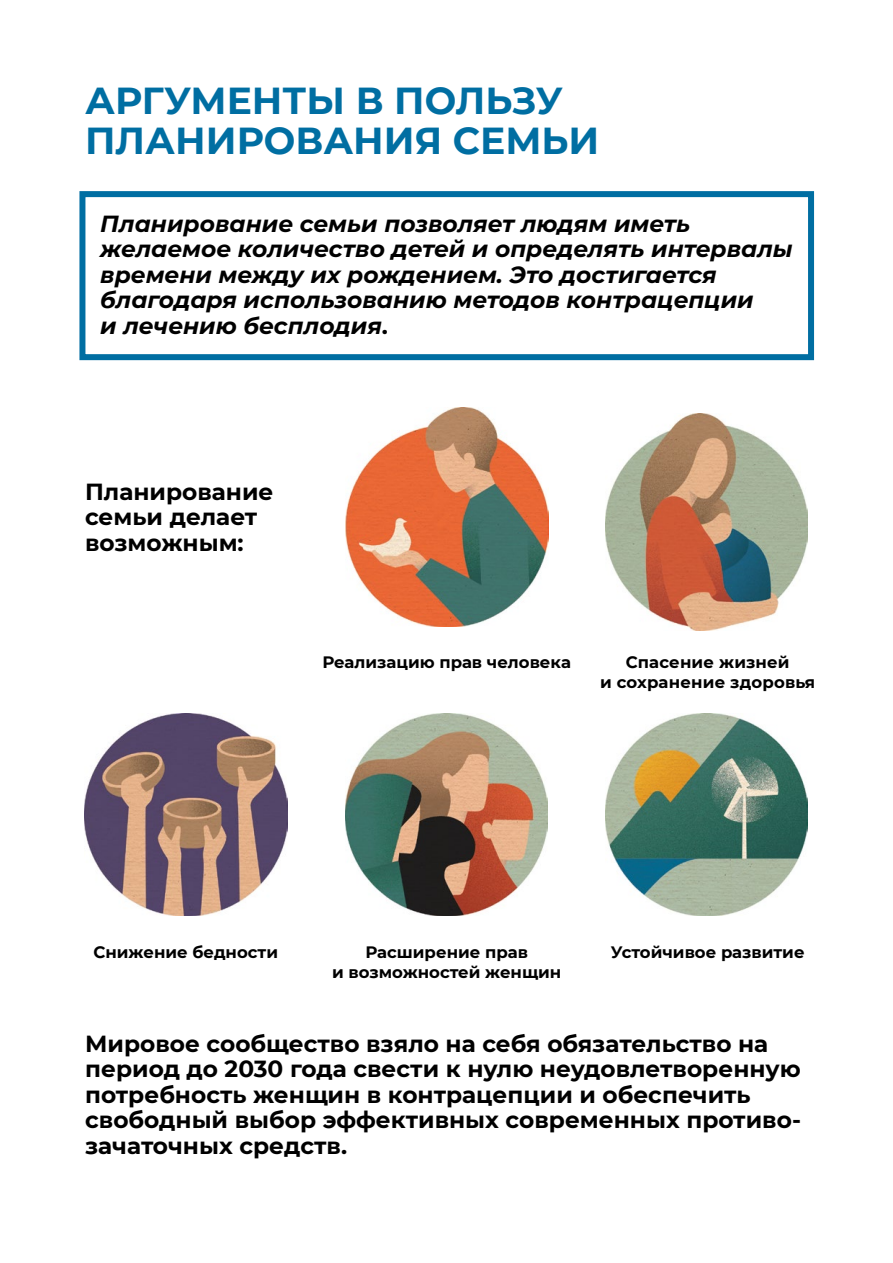
<style>
.page{position:relative;width:893px;height:1263px;background:#fff}
.page>*{position:absolute;margin:0;border:0;box-sizing:border-box;transform-origin:0 0}
.t1{font:700 37.5px/40.5px "Montserrat";color:#006ea2}
.t2{font:700 23.25px/25.5px "Montserrat";color:#000}
.t3{font:italic 700 23.25px/25.5px "Montserrat";color:#000}
.t4{font:700 16.5px/19.5px "Montserrat";color:#000;text-align:center}
.s1{font-style:normal}
</style>
<div class="page">
<div style="left:79px;top:191px;width:735px;height:169px;border:6px solid #006ea2"></div>
<img style="left:345px;top:407px;width:203px;height:220px">
<img style="left:345px;top:713px;width:203px;height:203px">
<img style="left:85px;top:713px;width:202px;height:203px">
<img style="left:605px;top:413px;width:203px;height:217px">
<img style="left:605px;top:713px;width:203px;height:203px">
<h1 class="t1" style="left:85px;top:78px;width:516px">АРГУМЕНТЫ В ПОЛЬЗУ<br>ПЛАНИРОВАНИЯ СЕМЬИ</h1>
<p class="t3" style="left:100px;top:209px;width:694px">Планирование семьи позволяет людям иметь желаемое количество детей и определять интервалы времени между их рождением. Это достигается благодаря использованию методов контрацепции<br>и лечению бесплодия<span class="s1">.</span></p>
<p class="t2" style="left:85px;top:478px;width:190px">Планирование семьи делает возможным:</p>
<p class="t4" style="left:323px;top:652px;width:250px">Реализацию прав человека</p>
<p class="t4" style="left:600px;top:652px;width:217px">Спасение жизней<br>и сохранение здоровья</p>
<p class="t4" style="left:93px;top:942px;width:186px">Снижение бедности</p>
<p class="t4" style="left:332px;top:942px;width:231px">Расширение прав<br>и возможностей женщин</p>
<p class="t4" style="left:611px;top:942px;width:195px">Устойчивое развитие</p>
<p class="t2" style="left:85px;top:1030px;width:717px">Мировое сообщество взяло на себя обязательство на период до 2030 года свести к нулю неудовлетворенную потребность женщин в контрацепции и обеспечить свободный выбор эффективных современных противо&shy;зачаточных средств.</p>
</div>
